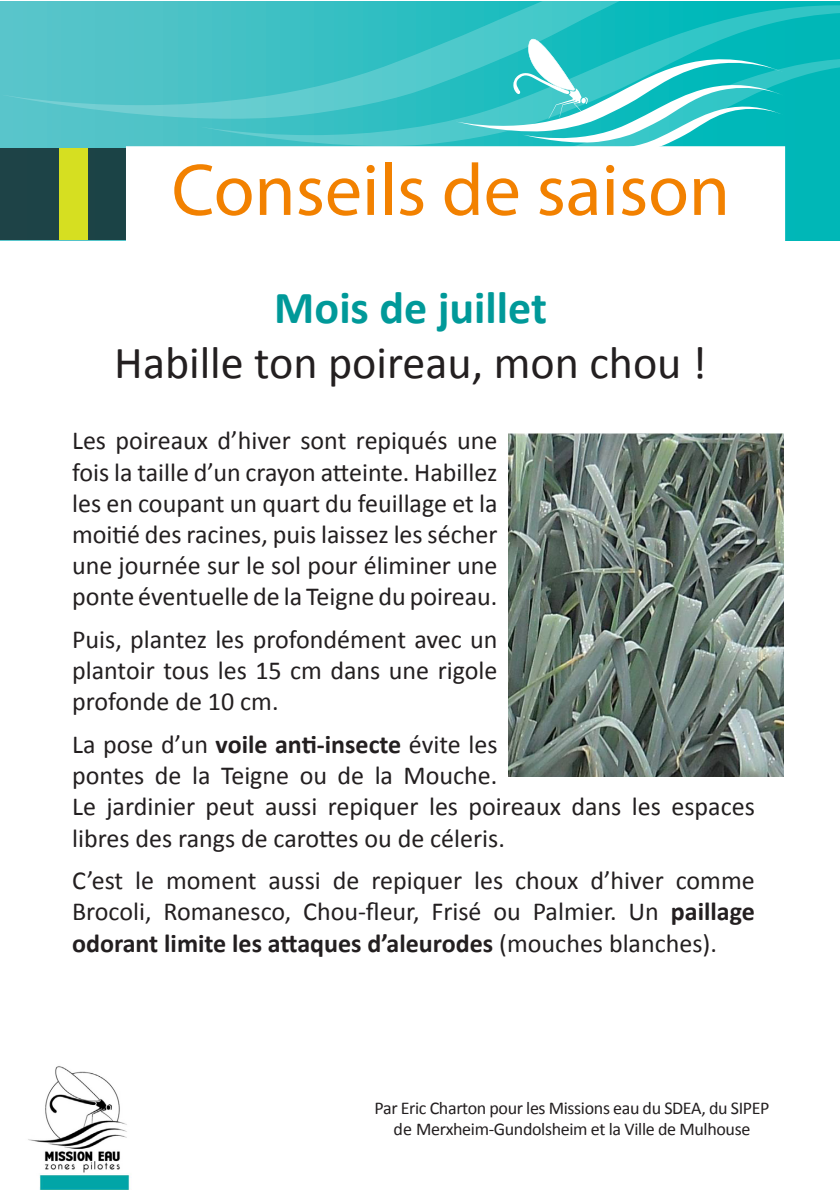
<style>
.page{position:relative;width:840px;height:1191px;background:#fff}
.page>*{position:absolute;margin:0;border:0;box-sizing:border-box;transform-origin:0 0}
.t1{font:74px "Myriad Pro";color:#f28100}
.t2{font:46px "Calibri";color:#231f20}
.t3{font:700 46px "Calibri";color:#099}
.t4{font:26px/31.2px "Calibri";color:#231f20;text-align:justify}
.t5{font:18px/21.6px "Calibri";letter-spacing:-.02em;color:#231f20;text-align:center}
.s1{font-weight:700}
</style>
<div class="page">
<svg style="left:0;top:119px;width:839px;height:121px;background:#33bdc0"></svg>
<svg style="left:0;top:1px;width:839px;height:118px;background:#4fc3c7"></svg>
<svg style="left:199px;top:5px;width:640px;height:141px;background:#35c0c3"></svg>
<svg style="left:358px;top:58px;width:481px;height:112px;background:#28bfc1"></svg>
<div style="left:0;top:149px;width:533px;height:91px;background:#1d4347"></div>
<div style="left:126px;top:146px;width:658px;height:148px;background:#fff"></div>
<div style="left:59px;top:149px;width:28px;height:91px;background:#d6df21"></div>
<svg style="left:455px;top:26px;width:327px;height:123px"></svg>
<img style="left:28px;top:1066px;width:102px;height:123px">
<img style="left:508px;top:434px;width:274px;height:343px">
<p class="t1" style="left:171px;top:144px;width:559px">Conseils de saison</p>
<p class="t3" style="left:274px;top:278px;width:274px">Mois de juillet</p>
<p class="t2" style="left:114px;top:334px;width:593px">Habille ton poireau, mon chou !</p>
<p class="t4" style="left:72px;top:425px;width:426px">Les poireaux d’hiver sont repiqués une fois la taille d’un crayon atteinte. Habillez les en coupant un quart du feuillage et la moitié des racines, puis laissez les sécher une journée sur le sol pour éliminer une ponte éventuelle de la Teigne du poireau.</p>
<p class="t4" style="left:72px;top:624px;width:426px">Puis, plantez les profondément avec un plantoir tous les 15 cm dans une rigole profonde de 10 cm.</p>
<p class="t4" style="left:72px;top:729px;width:684px;text-align:left">La pose d’un <span class="s1">voile anti-insecte</span> évite les<br>pontes de la Teigne ou de la Mouche.<br>Le jardinier peut aussi repiquer les poireaux dans les espaces libres des rangs de carottes ou de céleris.</p>
<p class="t4" style="left:72px;top:865px;width:684px">C’est le moment aussi de repiquer les choux d’hiver comme Brocoli, Romanesco, Chou-fleur, Frisé ou Palmier. Un <span class="s1">paillage odorant limite les attaques d’aleurodes</span> (mouches blanches).</p>
<p class="t5" style="left:374px;top:1097px;width:396px">Par Eric Charton pour les Missions eau du SDEA, du SIPEP de Merxheim-Gundolsheim et la Ville de Mulhouse</p>
</div>
